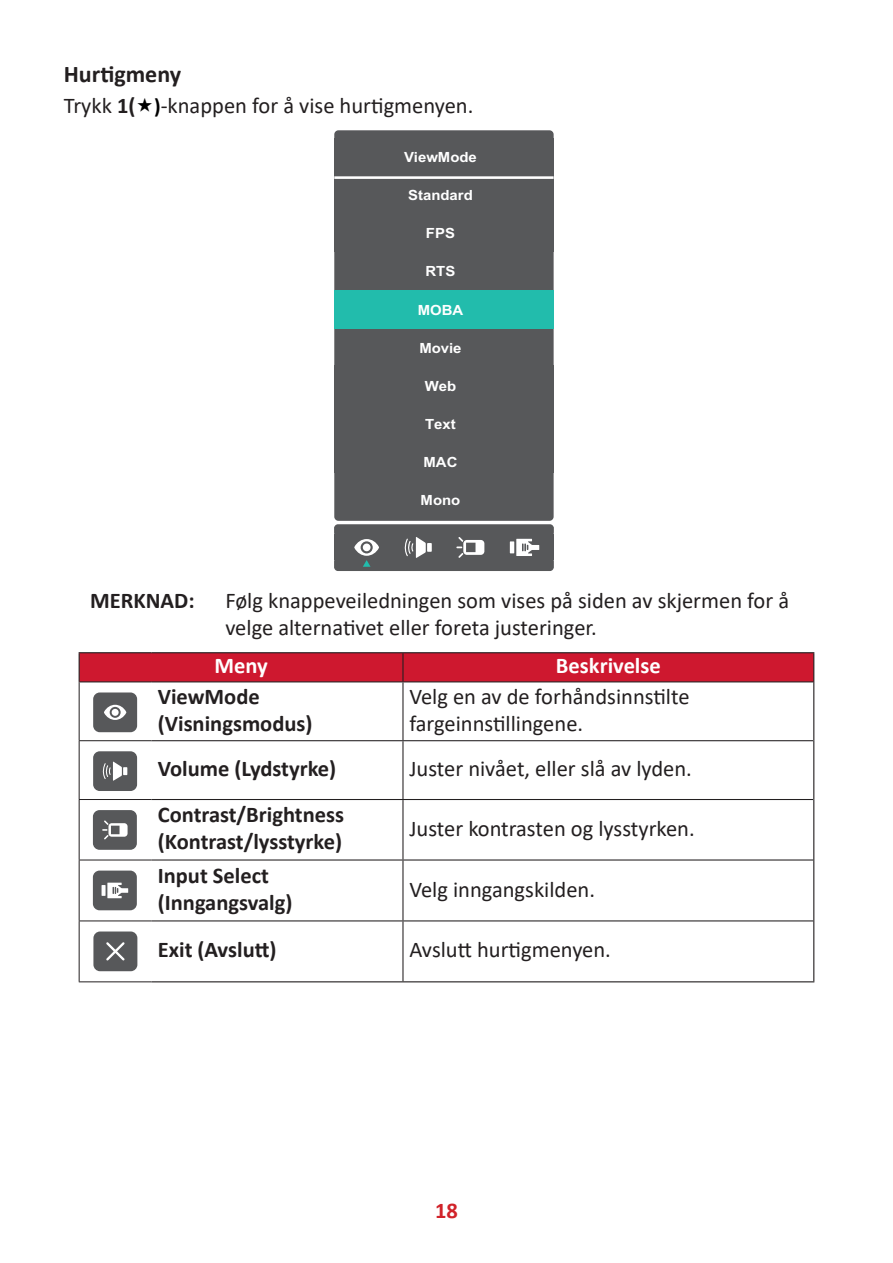
<style>
.page{position:relative;width:893px;height:1263px;background:#fff}
.page>*{position:absolute;margin:0;border:0;box-sizing:border-box;transform-origin:0 0}
.t1{font:700 24px "Calibri";color:#231f20}
.t2{font:22.5px/27px "Calibri";color:#231f20}
.t3{font:700 22.5px/27px "Calibri";color:#231f20}
.t4{font:700 22.5px "Calibri";color:#fff}
.t5{font:700 22.5px "Calibri";color:#d1232a}
.t6{font:700 14.1px "Arial";color:#fff;scale:1.06 1}
.s1{font-weight:700}
.s2{font-weight:700;font-size:21px;color:#000}
</style>
<div class="page">
<div style="left:334px;top:524px;width:220px;height:47px;background:#57585a;border-radius:4px"></div>
<div style="left:334px;top:130px;width:220px;height:391px;background:#57585a;border-radius:4px"></div>
<div style="left:334px;top:290px;width:219px;height:38px;background:#22bcac"></div>
<hr style="left:334px;top:176px;width:220px;height:3px;background:#fff">
<svg style="left:456px;top:537px;width:28px;height:21px"></svg>
<hr style="left:510px;top:541px;width:4px;height:12px;background:#fff">
<svg style="left:516px;top:539px;width:23px;height:17px"></svg>
<div style="left:427px;top:543px;width:5px;height:9px;background:#fff"></div>
<svg style="left:404px;top:537px;width:22px;height:21px"></svg>
<svg style="left:354px;top:539px;width:25px;height:28px"></svg>
<hr style="left:79px;top:652px;width:72px;height:1px;background:#231f20">
<hr style="left:151px;top:652px;width:252px;height:1px;background:#231f20">
<hr style="left:403px;top:652px;width:411px;height:1px;background:#231f20">
<hr style="left:813px;top:682px;width:1px;height:59px;background:#231f20">
<hr style="left:813px;top:741px;width:1px;height:58px;background:#231f20">
<hr style="left:813px;top:799px;width:1px;height:61px;background:#231f20">
<hr style="left:813px;top:860px;width:1px;height:61px;background:#231f20">
<hr style="left:813px;top:921px;width:1px;height:60px;background:#231f20">
<hr style="left:151px;top:981px;width:252px;height:1px;background:#231f20">
<hr style="left:403px;top:981px;width:411px;height:1px;background:#231f20">
<div style="left:79px;top:653px;width:735px;height:29px;background:#ce182f"></div>
<hr style="left:79px;top:681px;width:72px;height:1px;background:#231f20">
<hr style="left:151px;top:681px;width:252px;height:1px;background:#231f20">
<hr style="left:403px;top:681px;width:410px;height:1px;background:#231f20">
<hr style="left:402px;top:682px;width:1px;height:58px;background:#231f20">
<hr style="left:151px;top:740px;width:252px;height:1px;background:#231f20">
<hr style="left:403px;top:740px;width:410px;height:1px;background:#231f20">
<hr style="left:402px;top:741px;width:1px;height:58px;background:#231f20">
<hr style="left:151px;top:799px;width:252px;height:1px;background:#231f20">
<hr style="left:403px;top:799px;width:410px;height:1px;background:#231f20">
<hr style="left:402px;top:800px;width:1px;height:59px;background:#231f20">
<hr style="left:151px;top:859px;width:252px;height:1px;background:#231f20">
<hr style="left:403px;top:859px;width:410px;height:1px;background:#231f20">
<hr style="left:402px;top:860px;width:1px;height:60px;background:#231f20">
<hr style="left:151px;top:920px;width:252px;height:1px;background:#231f20">
<hr style="left:403px;top:920px;width:410px;height:1px;background:#231f20">
<hr style="left:402px;top:921px;width:1px;height:60px;background:#231f20">
<hr style="left:79px;top:682px;width:1px;height:58px;background:#231f20">
<hr style="left:79px;top:740px;width:72px;height:1px;background:#231f20">
<hr style="left:79px;top:741px;width:1px;height:58px;background:#231f20">
<hr style="left:79px;top:799px;width:72px;height:1px;background:#231f20">
<hr style="left:79px;top:800px;width:1px;height:60px;background:#231f20">
<hr style="left:79px;top:860px;width:72px;height:1px;background:#231f20">
<hr style="left:79px;top:860px;width:1px;height:60px;background:#231f20">
<hr style="left:79px;top:920px;width:72px;height:1px;background:#231f20">
<hr style="left:79px;top:921px;width:1px;height:60px;background:#231f20">
<hr style="left:79px;top:981px;width:72px;height:1px;background:#231f20">
<div style="left:93px;top:692px;width:44px;height:40px;background:#57585a;border-radius:7px"></div>
<svg style="left:104px;top:705px;width:22px;height:15px"></svg>
<div style="left:112px;top:709px;width:7px;height:7px;background:#fff;border-radius:50%"></div>
<div style="left:93px;top:751px;width:44px;height:40px;background:#57585a;border-radius:7px"></div>
<svg style="left:102px;top:761px;width:25px;height:20px"></svg>
<div style="left:93px;top:810px;width:44px;height:40px;background:#57585a;border-radius:7px"></div>
<svg style="left:102px;top:820px;width:26px;height:19px"></svg>
<div style="left:93px;top:870px;width:44px;height:40px;background:#57585a;border-radius:7px"></div>
<svg style="left:102px;top:885px;width:4px;height:11px"></svg>
<svg style="left:107px;top:883px;width:21px;height:15px"></svg>
<div style="left:93px;top:931px;width:44px;height:40px;background:#57585a;border-radius:7px"></div>
<svg style="left:106px;top:942px;width:19px;height:19px"></svg>
<p class="t1" style="left:64px;top:57px;width:119px">Hurtigmeny</p>
<p class="t2" style="left:64px;top:91px;width:411px">Trykk <span class="s1">1(</span> <span class="s2">)</span>-knappen for å vise hurtigmenyen.</p>
<p class="t6" style="left:404px;top:147px;width:70px">ViewMode</p>
<p class="t6" style="left:408px;top:185px;width:62px">Standard</p>
<p class="t6" style="left:426px;top:223px;width:29px">FPS</p>
<p class="t6" style="left:426px;top:261px;width:30px">RTS</p>
<p class="t6" style="left:418px;top:300px;width:44px">MOBA</p>
<p class="t6" style="left:419px;top:338px;width:41px">Movie</p>
<p class="t6" style="left:425px;top:376px;width:31px">Web</p>
<p class="t6" style="left:425px;top:414px;width:30px">Text</p>
<p class="t6" style="left:423px;top:452px;width:34px">MAC</p>
<p class="t6" style="left:421px;top:490px;width:39px">Mono</p>
<p class="t3" style="left:90px;top:587px;width:106px">MERKNAD:</p>
<p class="t2" style="left:225px;top:587px;width:565px">Følg knappeveiledningen som vises på siden av skjermen for å velge alternativet eller foreta justeringer.</p>
<p class="t4" style="left:214px;top:650px;width:55px">Meny</p>
<p class="t4" style="left:556px;top:650px;width:106px">Beskrivelse</p>
<p class="t3" style="left:158px;top:683px;width:156px">ViewMode (Visningsmodus)</p>
<p class="t2" style="left:409px;top:682px;width:282px">Velg en av de forhåndsinnstilte fargeinnstillingene.</p>
<p class="t3" style="left:158px;top:755px;width:180px">Volume (Lydstyrke)</p>
<p class="t2" style="left:409px;top:755px;width:284px">Juster nivået, eller slå av lyden.</p>
<p class="t3" style="left:158px;top:801px;width:188px">Contrast/Brightness (Kontrast/lysstyrke)</p>
<p class="t2" style="left:409px;top:814px;width:287px">Juster kontrasten og lysstyrken.</p>
<p class="t3" style="left:158px;top:862px;width:136px">Input Select (Inngangsvalg)</p>
<p class="t2" style="left:409px;top:875px;width:187px">Velg inngangskilden.</p>
<p class="t3" style="left:158px;top:936px;width:120px">Exit (Avslutt)</p>
<p class="t2" style="left:409px;top:936px;width:203px">Avslutt hurtigmenyen.</p>
<p class="t5" style="left:435px;top:1194px;width:24px">18</p>
</div>
